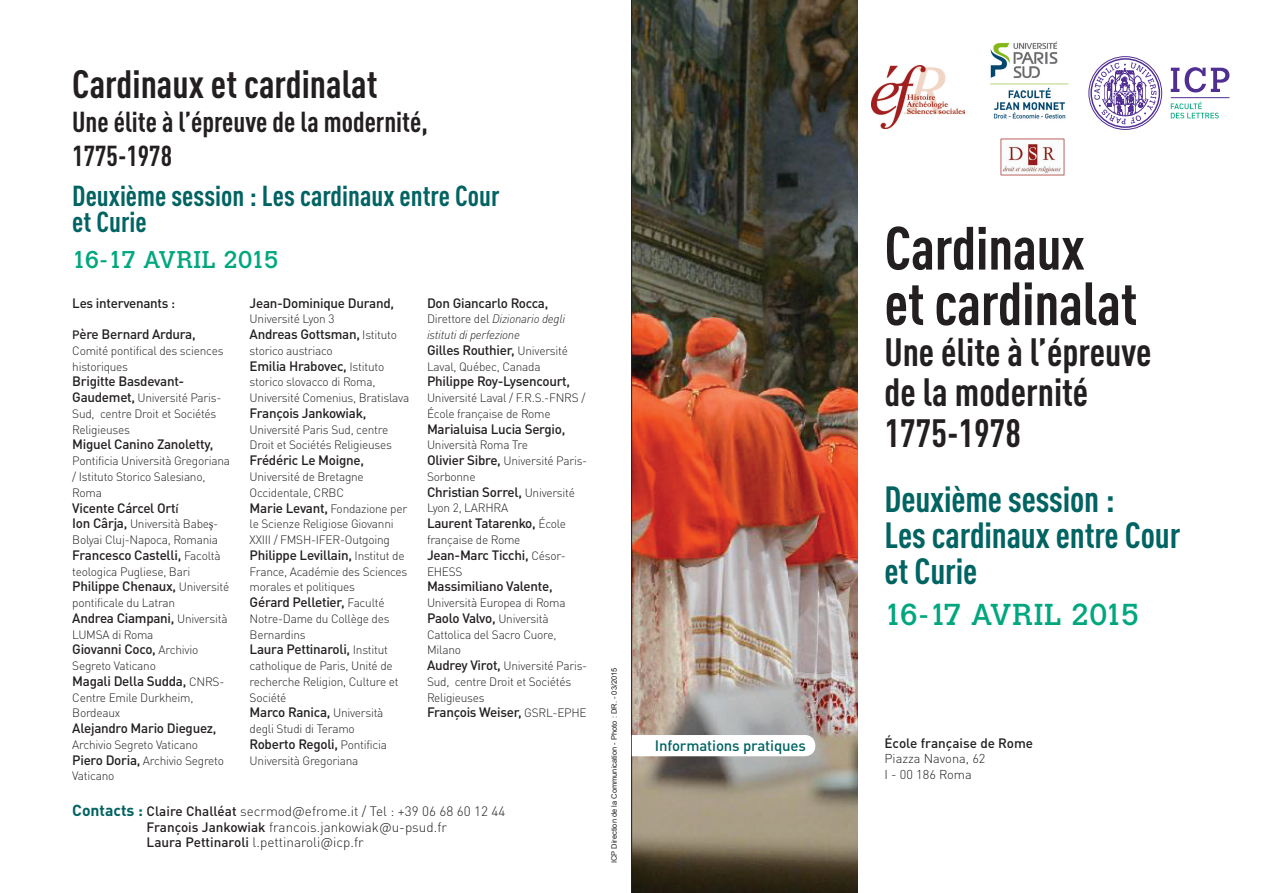
<style>
.page{position:relative;width:1263px;height:893px;background:#fff}
.page>*{position:absolute;margin:0;border:0;box-sizing:border-box;transform-origin:0 0}
.t1{font:700 condensed 60px/55.5px "DINOT";letter-spacing:-.005em;color:#231f20}
.t2{font:700 condensed 39px/40.5px "DINOT";color:#231f20}
.t3{font:700 condensed 36px/36px "DINOT";letter-spacing:-.005em;color:#016362}
.t4{font:30px "Calvert MT Std";letter-spacing:-.06em;color:#00a77e}
.t5{font:700 condensed 28.5px/26.7px "DINOT";color:#016362}
.t6{font:700 condensed 28.5px/34.2px "DINOT";color:#231f20}
.t7{font:24px "Calvert MT Std";letter-spacing:-.04em;color:#00a77e}
.t8{font:500 15px "DINOT";letter-spacing:-.01em;color:#016362}
.t9{font:500 13.5px "DINOT";letter-spacing:-.02em;color:#231f20}
.t10{font:300 13.5px/15.8px "DINOT";color:#231f20}
.t11{font:500 13.5px "DINOT";color:#231f20}
.t12{font:300 12.75px/15.3px "DINOT";color:#231f20}
.t13{font:300 12px/15.8px "DINOT";letter-spacing:-.02em;color:#231f20}
.t14{font:italic 300 12px/15.8px "DINOT";letter-spacing:-.02em;color:#231f20}
.t15{font:7.5px "Arial";color:#231f20}
.s1{font-size:12px}
.s2{font-weight:500;font-size:13.5px}
.s3{font-family:"Times New Roman";font-weight:400}
.s4{font-weight:300;font-size:12px}
.s5{font-style:normal}
.s6{font-weight:700;font-size:15.75px;color:#016362}
.s7{font-weight:500}
</style>
<div class="page">
<img style="left:632px;top:0;width:226px;height:893px">
<hr style="left:631px;top:0;width:1px;height:893px;background:#231f20">
<svg style="left:632px;top:735px;width:183px;height:21px"></svg>
<svg style="left:1088px;top:56px;width:142px;height:74px"></svg>
<hr style="left:1171px;top:97px;width:58px;height:1px;background:#502e92">
<img style="left:871px;top:66px;width:93px;height:63px">
<img style="left:990px;top:41px;width:79px;height:78px">
<img style="left:1000px;top:139px;width:64px;height:36px">
<h2 class="t2" style="left:72px;top:63px;width:307px">Cardinaux et cardinalat</h2>
<h3 class="t6" style="left:72px;top:104px;width:357px">Une élite à l’épreuve de la modernité,<br>1775-1978</h3>
<h3 class="t5" style="left:72px;top:182px;width:429px">Deuxième session : Les cardinaux entre Cour et Curie</h3>
<h3 class="t7" style="left:72px;top:246px;width:208px">16-17 AVRIL 2015</h3>
<p class="t9" style="left:72px;top:294px;width:104px">Les intervenants :</p>
<p class="t9" style="left:72px;top:326px;width:125px"><span class="s1">P</span>ère Bernard Ardura,</p>
<p class="t13" style="left:72px;top:343px;width:153px">Comité pontifical des sciences historiques</p>
<p class="t9" style="left:72px;top:373px;width:114px">Brigitte Basdevant-</p>
<p class="t13" style="left:72px;top:390px;width:151px"><span class="s2">Gaudemet,</span> Université Paris-<br>Sud, centre Droit et Sociétés<br>Religieuses</p>
<p class="t9" style="left:72px;top:436px;width:143px">Miguel Canino Zanoletty,</p>
<p class="t13" style="left:72px;top:453px;width:159px">Pontificia Università Gregoriana / Istituto Storico Salesiano,<br>Roma</p>
<p class="t9" style="left:72px;top:499px;width:108px">Vicente Cárcel Ort<span class="s1">í</span></p>
<p class="t13" style="left:72px;top:516px;width:147px"><span class="s2">Ion Cârja,</span> Università Babe<span class="s3">ş</span>-<br>Bolyai Cluj-Napoca, Romania</p>
<p class="t9" style="left:72px;top:546px;width:150px">Francesco Castelli, <span class="s4">Facoltà</span></p>
<p class="t13" style="left:72px;top:563px;width:119px">teologica Pugliese, Bari</p>
<p class="t9" style="left:72px;top:578px;width:158px">Philippe Chenaux, <span class="s4">Université</span></p>
<p class="t13" style="left:72px;top:595px;width:104px">pontificale du Latran</p>
<p class="t9" style="left:72px;top:609px;width:157px">Andrea Ciampani, <span class="s4">Università</span></p>
<p class="t13" style="left:72px;top:626px;width:83px">LUMSA di Roma</p>
<p class="t9" style="left:72px;top:641px;width:128px">Giovanni Coco, <span class="s4">Archivio</span></p>
<p class="t13" style="left:72px;top:658px;width:85px">Segreto Vaticano</p>
<p class="t9" style="left:72px;top:672px;width:154px">Magali Della Sudda, <span class="s4">CNRS-</span></p>
<p class="t13" style="left:72px;top:689px;width:123px">Centre Emile Durkheim,<br>Bordeaux</p>
<p class="t9" style="left:72px;top:719px;width:146px">Alejandro Mario Dieguez,</p>
<p class="t13" style="left:72px;top:736px;width:153px">Archivio Segreto Vaticano<br><span class="s2">Piero Doria,</span> Archivio Segreto<br>Vaticano</p>
<p class="t9" style="left:250px;top:294px;width:146px">Jean-Dominique Durand,</p>
<p class="t13" style="left:250px;top:311px;width:86px">Université Lyon 3</p>
<p class="t9" style="left:250px;top:326px;width:149px">Andreas Gottsman, <span class="s4">Istituto</span></p>
<p class="t13" style="left:250px;top:343px;width:85px">storico austriaco</p>
<p class="t9" style="left:250px;top:357px;width:136px">Emilia Hrabovec, <span class="s4">Istituto</span></p>
<p class="t13" style="left:250px;top:374px;width:161px">storico slovacco di Roma,<br>Université Comenius, Bratislava</p>
<p class="t9" style="left:250px;top:404px;width:118px">François Jankowiak,</p>
<p class="t13" style="left:250px;top:421px;width:144px">Université Paris Sud, centre<br>Droit et Sociétés Religieuses</p>
<p class="t9" style="left:250px;top:452px;width:116px">Frédéric Le Moigne,</p>
<p class="t13" style="left:250px;top:469px;width:159px">Université de Bretagne<br>Occidentale, CRBC<br><span class="s2">Marie Levant,</span> Fondazione per le Scienze Religiose Giovanni<br>XXIII / FMSH-IFER-Outgoing</p>
<p class="t9" style="left:250px;top:546px;width:157px">Philippe Levillain, <span class="s4">Institut de</span></p>
<p class="t13" style="left:250px;top:563px;width:159px">France, Académie des Sciences morales et politiques</p>
<p class="t9" style="left:250px;top:593px;width:136px">Gérard Pelletier, <span class="s4">Faculté</span></p>
<p class="t13" style="left:250px;top:610px;width:141px">Notre-Dame du Collège des<br>Bernardins</p>
<p class="t9" style="left:250px;top:641px;width:140px">Laura Pettinaroli, <span class="s4">Institut</span></p>
<p class="t13" style="left:250px;top:658px;width:151px">catholique de Paris, Unité de recherche Religion, Culture et<br>Société</p>
<p class="t9" style="left:250px;top:704px;width:135px">Marco Ranica, <span class="s4">Università</span></p>
<p class="t13" style="left:250px;top:721px;width:107px">degli Studi di Teramo</p>
<p class="t9" style="left:250px;top:735px;width:139px">Roberto Regoli, <span class="s4">Pontificia</span></p>
<p class="t13" style="left:250px;top:752px;width:110px">Università Gregoriana</p>
<p class="t9" style="left:427px;top:294px;width:123px">Don Giancarlo Rocca,</p>
<p class="t14" style="left:427px;top:311px;width:140px"><span class="s5">Direttore del</span> Dizionario degli istituti di perfezione</p>
<p class="t9" style="left:427px;top:341px;width:142px">Gilles Routhier, <span class="s4">Université</span></p>
<p class="t13" style="left:427px;top:358px;width:115px">Laval, Québec, Canada</p>
<p class="t9" style="left:427px;top:373px;width:145px">Philippe Roy-Lysencourt,</p>
<p class="t13" style="left:427px;top:390px;width:160px">Université Laval / F.R.S.-FNRS /<br>École française de Rome</p>
<p class="t9" style="left:427px;top:420px;width:140px">Marialuisa Lucia Sergio,</p>
<p class="t13" style="left:427px;top:437px;width:162px">Università Roma Tre<br><span class="s2">Olivier Sibre,</span> Université Paris-<br>Sorbonne</p>
<p class="t9" style="left:427px;top:483px;width:150px">Christian Sorrel, <span class="s4">Université</span></p>
<p class="t13" style="left:427px;top:500px;width:83px">Lyon 2, LARHRA</p>
<p class="t9" style="left:427px;top:515px;width:141px">Laurent Tatarenko, <span class="s4">École</span></p>
<p class="t13" style="left:427px;top:532px;width:95px">française de Rome</p>
<p class="t9" style="left:427px;top:546px;width:140px">Jean-Marc Ticchi, <span class="s4">Césor-</span></p>
<p class="t13" style="left:427px;top:563px;width:37px">EHESS</p>
<p class="t9" style="left:427px;top:578px;width:127px">Massimiliano Valente,</p>
<p class="t13" style="left:427px;top:595px;width:140px">Università Europea di Roma</p>
<p class="t9" style="left:427px;top:609px;width:123px">Paolo Valvo, <span class="s4">Università</span></p>
<p class="t13" style="left:427px;top:626px;width:162px">Cattolica del Sacro Cuore,<br>Milano<br><span class="s2">Audrey Virot,</span> Université Paris-<br>Sud, centre Droit et Sociétés<br>Religieuses</p>
<p class="t9" style="left:427px;top:704px;width:161px">François Weiser, <span class="s4">GSRL-EPHE</span></p>
<p class="t10" style="left:147px;top:803px;width:360px;text-indent:-74px"><span class="s6">Contacts :</span> <span class="s7">Claire Challéat</span> secrmod@efrome.it / Tel : +39 06 68 60 12 44<br><span class="s7">François Jankowiak</span> francois.jankowiak@u-psud.fr<br><span class="s7">Laura Pettinaroli</span> l.pettinaroli@icp.fr</p>
<p class="t15" style="left:609px;top:863px;width:197px;rotate:-90deg">ICP Direction de la Communication - Photo : DR. - 03/2015</p>
<p class="t8" style="left:655px;top:736px;width:153px">Informations pratiques</p>
<h1 class="t1" style="left:884px;top:220px;width:254px">Cardinaux et cardinalat</h1>
<h2 class="t2" style="left:884px;top:331px;width:268px">Une élite à l’épreuve de la modernité<br>1775-1978</h2>
<h3 class="t3" style="left:884px;top:481px;width:297px">Deuxième session :<br>Les cardinaux entre Cour et Curie</h3>
<h3 class="t4" style="left:884px;top:597px;width:256px">16-17 AVRIL 2015</h3>
<p class="t11" style="left:884px;top:735px;width:150px">École française de Rome</p>
<p class="t12" style="left:884px;top:751px;width:102px">Piazza Navona, 62<br>I - 00 186 Roma</p>
</div>
